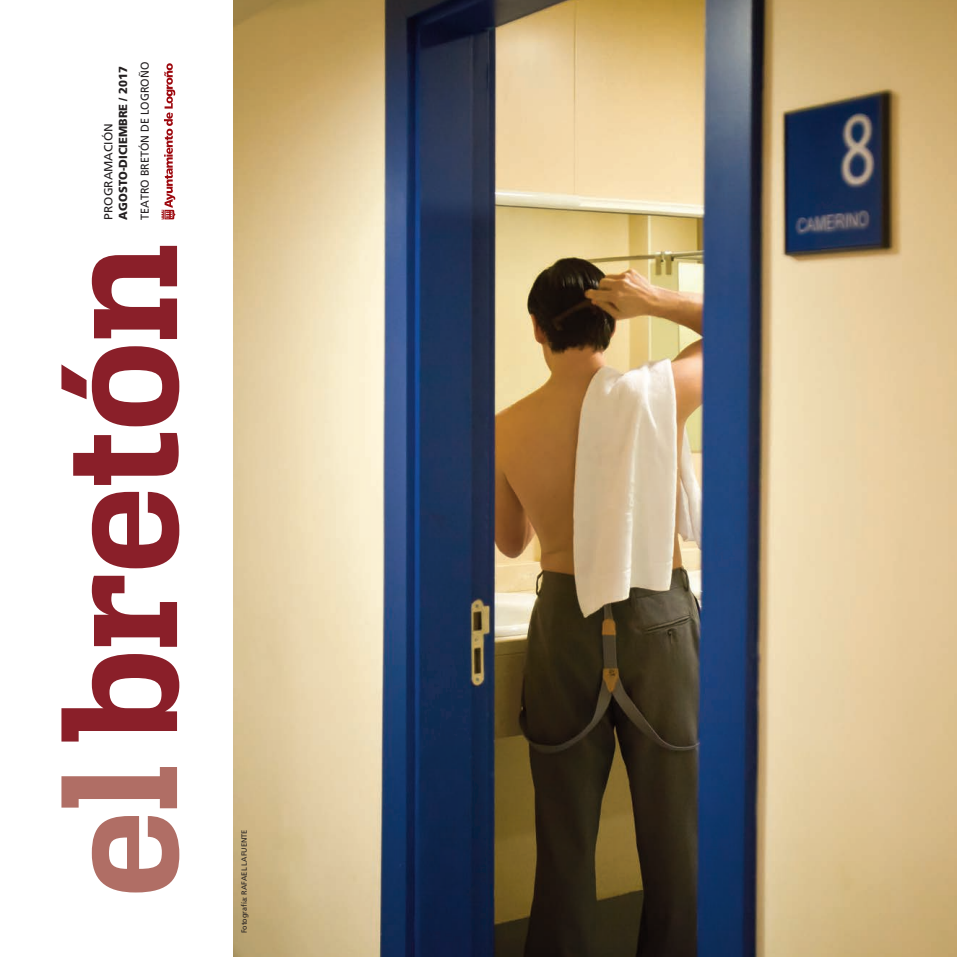
<style>
.page{position:relative;width:957px;height:957px;background:#fff}
.page>*{position:absolute;margin:0;border:0;box-sizing:border-box;transform-origin:0 0}
.t1{font:165px "Alianza Slab 700";letter-spacing:-.015em;color:#8a1f29}
.t2{font:900 11.7px "Frutiger LT Std";color:#231f20;scale:.96 1}
.t3{font:11.7px "Frutiger LT Std";color:#231f20}
.t4{font:11.4px "Frutiger LT Std";color:#231f20;scale:.95 1}
.t5{font:7.5px "Frutiger LT Std";color:#231f20;scale:.95 1}
.s1{color:#b06e65}
</style>
<div class="page">
<svg style="left:161px;top:63px;width:15px;height:156px"></svg>
<img style="left:233px;top:0;width:723px;height:956px">
<h2 class="t2" style="left:118px;top:219px;width:161px;rotate:-90deg">AGOSTO-DICIEMBRE / 2017</h2>
<h3 class="t4" style="left:140px;top:219px;width:167px;rotate:-90deg">TEATRO BRETÓN DE LOGROÑO</h3>
<h2 class="t3" style="left:104px;top:219px;width:98px;rotate:-90deg">PROGRAMACIÓN</h2>
<h1 class="t1" style="left:70px;top:897px;width:656px;rotate:-90deg"><span class="s1">el</span> bretón</h1>
<p class="t5" style="left:241px;top:933px;width:111px;rotate:-90deg">Fotografía: RAFAEL LAFUENTE</p>
</div>
